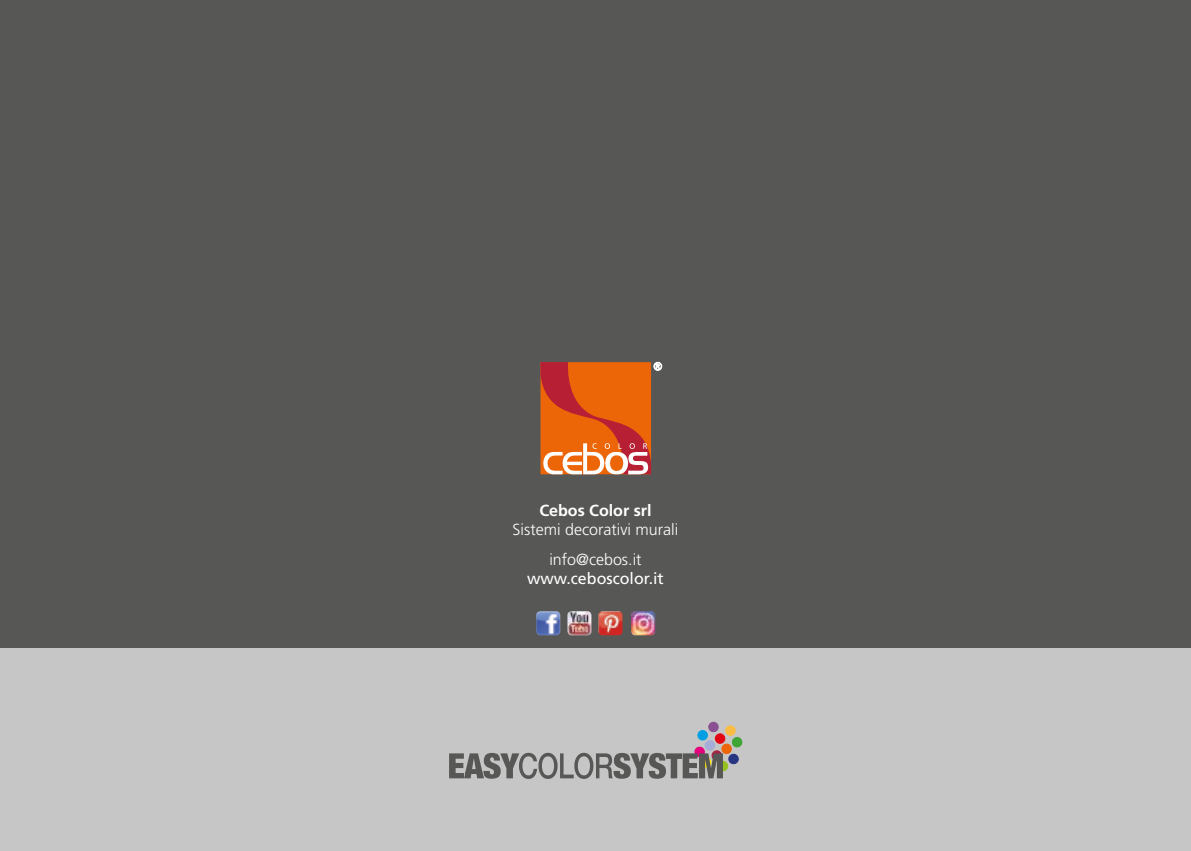
<style>
.page{position:relative;width:1191px;height:851px;background:#fff}
.page>*{position:absolute;margin:0;border:0;box-sizing:border-box;transform-origin:0 0}
.t1{font:300 16px/30.4px "Frutiger";color:#fff;text-align:center}
.t2{font:16px "Frutiger";color:#fff}
.t3{font:700 16px "Frutiger";color:#fff}
</style>
<div class="page">
<div style="left:0;top:0;width:1191px;height:850px;background:#575756"></div>
<div style="left:0;top:648px;width:1191px;height:202px;background:#c6c6c6"></div>
<svg style="left:540px;top:362px;width:122px;height:112px;background:#d6662d"></svg>
<div style="left:715px;top:733px;width:10px;height:10px;background:#e30613;border-radius:4px"></div>
<div style="left:715px;top:733px;width:10px;height:10px;border:1px solid #e30613;border-radius:4px"></div>
<div style="left:711px;top:750px;width:11px;height:10px;border:1px solid #a62241;border-radius:4px"></div>
<div style="left:721px;top:743px;width:11px;height:10px;background:#ec6608;border-radius:4px"></div>
<div style="left:721px;top:743px;width:11px;height:11px;border:1px solid #ec6608;border-radius:4px"></div>
<div style="left:718px;top:760px;width:10px;height:11px;background:#95c11f;border-radius:4px"></div>
<div style="left:717px;top:760px;width:11px;height:11px;border:1px solid #95c11f;border-radius:4px"></div>
<div style="left:725px;top:725px;width:10px;height:10px;background:#fbbc43;border-radius:4px"></div>
<div style="left:725px;top:725px;width:10px;height:10px;border:1px solid #fbbc43;border-radius:4px"></div>
<div style="left:732px;top:737px;width:10px;height:10px;background:#3fa535;border-radius:4px"></div>
<div style="left:732px;top:736px;width:10px;height:11px;border:1px solid #3fa535;border-radius:4px"></div>
<div style="left:728px;top:753px;width:10px;height:11px;background:#283583;border-radius:4px"></div>
<div style="left:728px;top:753px;width:10px;height:11px;border:1px solid #283583;border-radius:4px"></div>
<div style="left:697px;top:730px;width:11px;height:10px;background:#009fe3;border-radius:4px"></div>
<div style="left:697px;top:730px;width:11px;height:10px;border:1px solid #009fe3;border-radius:4px"></div>
<div style="left:694px;top:746px;width:11px;height:11px;background:#e6007d;border-radius:4px"></div>
<div style="left:694px;top:746px;width:11px;height:11px;border:1px solid #e6007d;border-radius:4px"></div>
<div style="left:704px;top:740px;width:11px;height:10px;background:#a5add8;border-radius:4px"></div>
<div style="left:704px;top:740px;width:11px;height:10px;border:1px solid #a5add8;border-radius:4px"></div>
<div style="left:708px;top:721px;width:10px;height:11px;background:#8b5092;border-radius:4px"></div>
<div style="left:708px;top:721px;width:10px;height:11px;border:1px solid #8b5092;border-radius:4px"></div>
<svg style="left:449px;top:752px;width:274px;height:26px"></svg>
<img style="left:536px;top:611px;width:24px;height:24px">
<img style="left:567px;top:611px;width:24px;height:24px">
<img style="left:598px;top:611px;width:24px;height:24px">
<img style="left:631px;top:611px;width:24px;height:24px">
<p class="t3" style="left:539px;top:500px;width:114px">Cebos Color srl</p>
<p class="t1" style="left:512px;top:514px;width:167px">Sistemi decorativi murali info@cebos.it</p>
<p class="t2" style="left:527px;top:569px;width:138px">www.ceboscolor.it</p>
</div>
